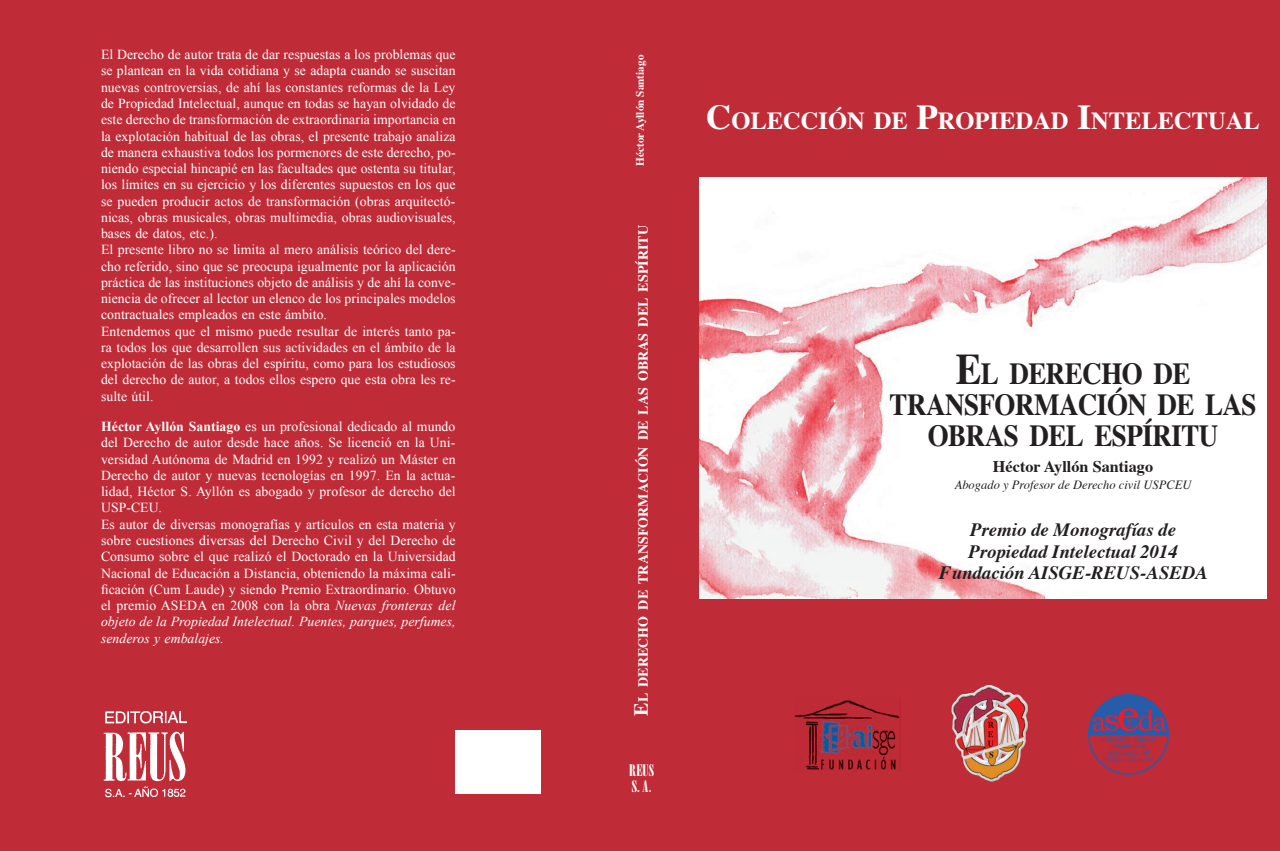
<style>
.page{position:relative;width:1280px;height:851px;background:#fff}
.page>*{position:absolute;margin:0;border:0;box-sizing:border-box;transform-origin:0 0}
.t1{font:700 30.62px/31.2px "Times";letter-spacing:-.02em;color:#231f20;text-align:center;scale:.88 1}
.t2{font:700 24.5px "Times";color:#fff}
.t3{font:italic 700 18.75px/21.2px "Times";color:#231f20;text-align:center}
.t4{font:700 16.25px "Times";color:#231f20}
.t5{font:16.12px/16.1px "Bodoni Std Poster Compressed";color:#fff}
.t6{font:700 14px "Times";letter-spacing:.005em;color:#fff}
.t7{font:13.75px/16.2px "Times New Roman";letter-spacing:.005em;color:#fff}
.t8{font:italic 12.5px "Times";color:#231f20}
.t9{font:700 11.25px "Times";color:#fff}
.s1{font-weight:700}
.s2{font-style:italic}
.s3{font-size:20px}
.s4{font-size:35px}
.s5{font-size:43.75px}
</style>
<div class="page">
<div style="left:0;top:0;width:1279px;height:850px;background:#bf2b37"></div>
<img style="left:699px;top:178px;width:567px;height:420px">
<img style="left:103px;top:711px;width:84px;height:87px">
<div style="left:455px;top:730px;width:85px;height:64px;background:#fff"></div>
<img style="left:794px;top:700px;width:106px;height:70px">
<img style="left:951px;top:685px;width:37px;height:33px">
<svg style="left:1088px;top:694px;width:81px;height:81px"></svg>
<p class="t7" style="left:101px;top:46px;width:356px">El Derecho de autor trata de dar respuestas a los problemas que se plantean en la vida cotidiana y se adapta cuando se suscitan nuevas controversias, de ahí las constantes reformas de la Ley de Propiedad Intelectual, aunque en todas se hayan olvidado de este derecho de transformación de extraordinaria importancia en la explotación habitual de las obras, el presente trabajo analiza de manera exhaustiva todos los pormenores de este derecho, po&shy;niendo especial hincapié en las facultades que ostenta su titular, los límites en su ejercicio y los diferentes supuestos en los que se pueden producir actos de transformación (obras arquitectó&shy;nicas, obras musicales, obras multimedia, obras audiovisuales, bases de datos, etc.).<br>El presente libro no se limita al mero análisis teórico del dere&shy;cho referido, sino que se preocupa igualmente por la aplicación práctica de las instituciones objeto de análisis y de ahí la conve&shy;niencia de ofrecer al lector un elenco de los principales modelos contractuales empleados en este ámbito.<br>Entendemos que el mismo puede resultar de interés tanto pa&shy;ra todos los que desarrollen sus actividades en el ámbito de la explotación de las obras del espíritu, como para los estudiosos del derecho de autor, a todos ellos espero que esta obra les re&shy;sulte útil.</p>
<p class="t7" style="left:101px;top:418px;width:356px"><span class="s1">Héctor Ayllón Santiago</span> es un profesional dedicado al mundo del Derecho de autor desde hace años. Se licenció en la Uni&shy;versidad Autónoma de Madrid en 1992 y realizó un Máster en Derecho de autor y nuevas tecnologías en 1997. En la actua&shy;lidad, Héctor S. Ayllón es abogado y profesor de derecho del USP-CEU.<br>Es autor de diversas monografías y artículos en esta materia y sobre cuestiones diversas del Derecho Civil y del Derecho de Consumo sobre el que realizó el Doctorado en la Universidad Nacional de Educación a Distancia, obteniendo la máxima cali&shy;ficación (Cum Laude) y siendo Premio Extraordinario. Obtuvo el premio ASEDA en 2008 con la obra <span class="s2">Nuevas fronteras del objeto de la Propiedad Intelectual. Puentes, parques, perfumes, senderos y embalajes.</span></p>
<p class="t9" style="left:629px;top:166px;width:112px;rotate:-90deg">Héctor Ayllón Santiago</p>
<p class="t6" style="left:629px;top:715px;width:492px;rotate:-90deg"><span class="s3">E</span>L DERECHO DE TRANSFORMACIÓN DE LAS OBRAS DEL ESPÍRITU</p>
<p class="t5" style="left:629px;top:761px;width:27px">REUS<br>S. A.</p>
<h2 class="t2" style="left:706px;top:97px;width:555px"><span class="s4">C</span>OLECCIÓN DE <span class="s4">P</span>ROPIEDAD <span class="s4">I</span>NTELECTUAL</h2>
<h1 class="t1" style="left:889px;top:354px;width:418px"><span class="s5">E</span>L DERECHO DE<br>TRANSFORMACIÓN DE LAS<br>OBRAS DEL ESPÍRITU</h1>
<p class="t4" style="left:992px;top:450px;width:162px">Héctor Ayllón Santiago</p>
<p class="t8" style="left:954px;top:473px;width:238px">Abogado y Profesor de Derecho civil USPCEU</p>
<h3 class="t3" style="left:939px;top:517px;width:270px">Premio de Monografías de<br>Propiedad Intelectual 2014<br>Fundación AISGE-REUS-ASEDA</h3>
</div>
